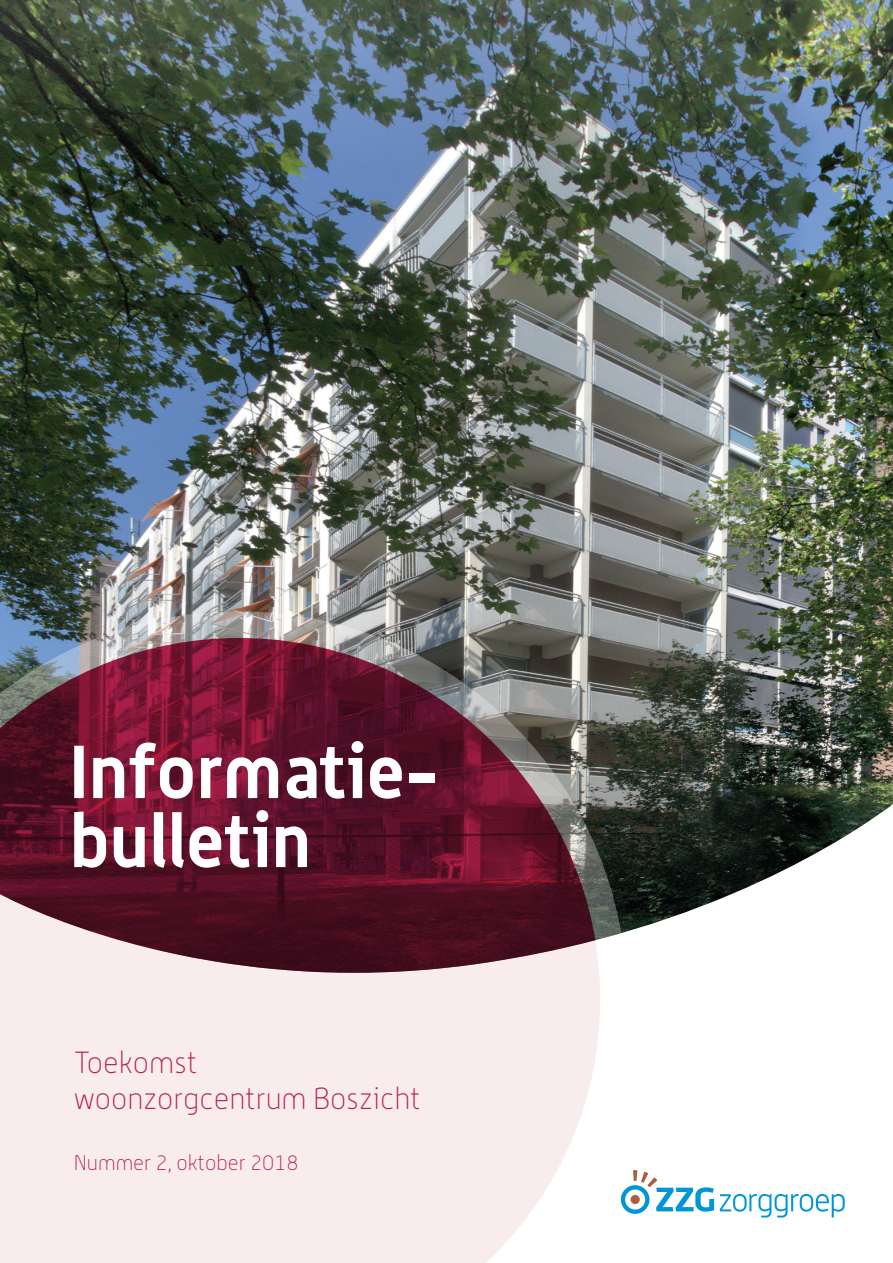
<style>
.page{position:relative;width:893px;height:1263px;background:#fff}
.page>*{position:absolute;margin:0;border:0;box-sizing:border-box;transform-origin:0 0}
.t1{font:700 73.5px/69px "Alwyn";color:#fff}
.t2{font:100 30px/36px "Alwyn";color:#b62150}
.t3{font:100 21px "Alwyn";color:#b62150}
</style>
<div class="page">
<img style="left:0;top:0;width:893px;height:932px">
<svg style="left:0;top:611px;width:627px;height:652px;background:#e8dfdf"></svg>
<svg style="left:0;top:638px;width:595px;height:336px;background:#6b3042"></svg>
<svg style="left:720px;top:1194px;width:125px;height:23px"></svg>
<svg style="left:621px;top:1170px;width:93px;height:44px"></svg>
<h1 class="t1" style="left:69px;top:735px;width:371px">Informatie&shy;bulletin</h1>
<p class="t2" style="left:74px;top:1044px;width:349px">Toekomst woonzorgcentrum Boszicht</p>
<p class="t3" style="left:74px;top:1151px;width:227px">Nummer 2, oktober 2018</p>
</div>
